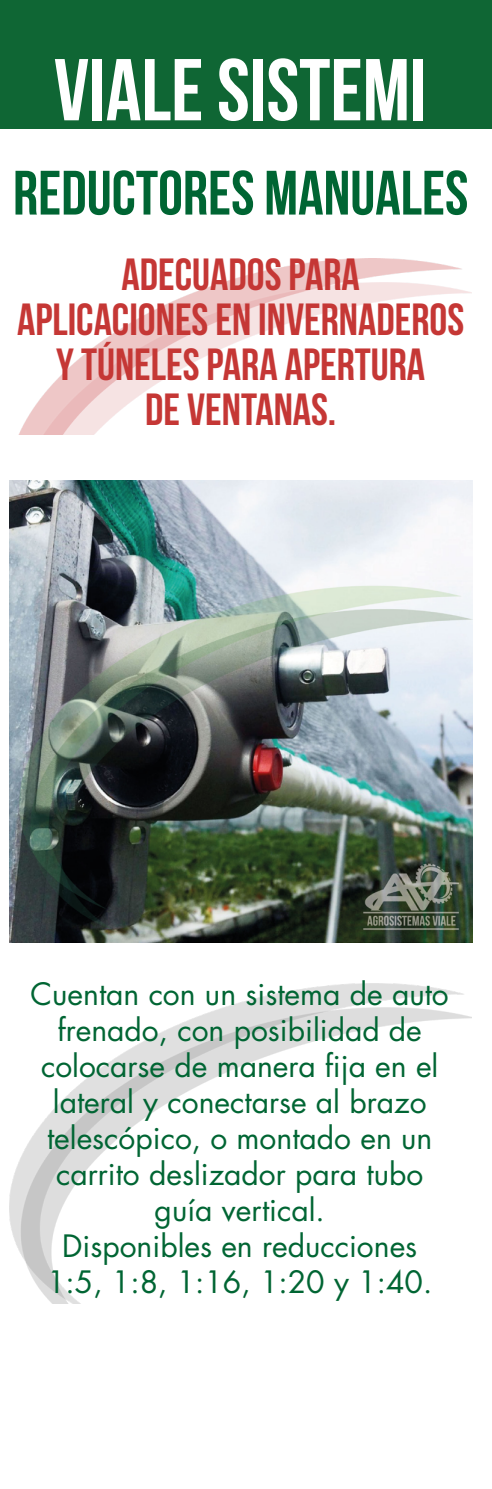
<style>
.page{position:relative;width:492px;height:1489px;background:#fff}
.page>*{position:absolute;margin:0;border:0;box-sizing:border-box;transform-origin:0 0}
.t1{font:87.5px "Bebas Neue";color:#fff}
.t2{font:62.5px "Bebas Neue";color:#006533}
.t3{font:45px/45px "Bebas Neue";color:#c53735;text-align:center}
.t4{font:30px/36px "Futura Std";color:#006533;text-align:center}
</style>
<div class="page">
<img style="left:10px;top:983px;width:461px;height:320px">
<img style="left:19px;top:258px;width:452px;height:176px">
<div style="left:0;top:0;width:491px;height:128px;background:#0f6634"></div>
<img style="left:9px;top:480px;width:462px;height:462px">
<h1 class="t1" style="left:54px;top:42px;width:374px">VIALE SISTEMI</h1>
<h2 class="t2" style="left:13px;top:159px;width:456px">REDUCTORES MANUALES</h2>
<h3 class="t3" style="left:17px;top:251px;width:448px">ADECUADOS PARA<br>APLICACIONES EN INVERNADEROS<br>Y TÚNELES PARA APERTURA<br>DE VENTANAS.</h3>
<p class="t4" style="left:31px;top:975px;width:419px">Cuentan con un sistema de auto frenado, con posibilidad de colocarse de manera fija en el lateral y conectarse al brazo telescópico, o montado en un carrito deslizador para tubo guía vertical.<br>Disponibles en reducciones<br>1:5, 1:8, 1:16, 1:20 y 1:40.</p>
</div>
